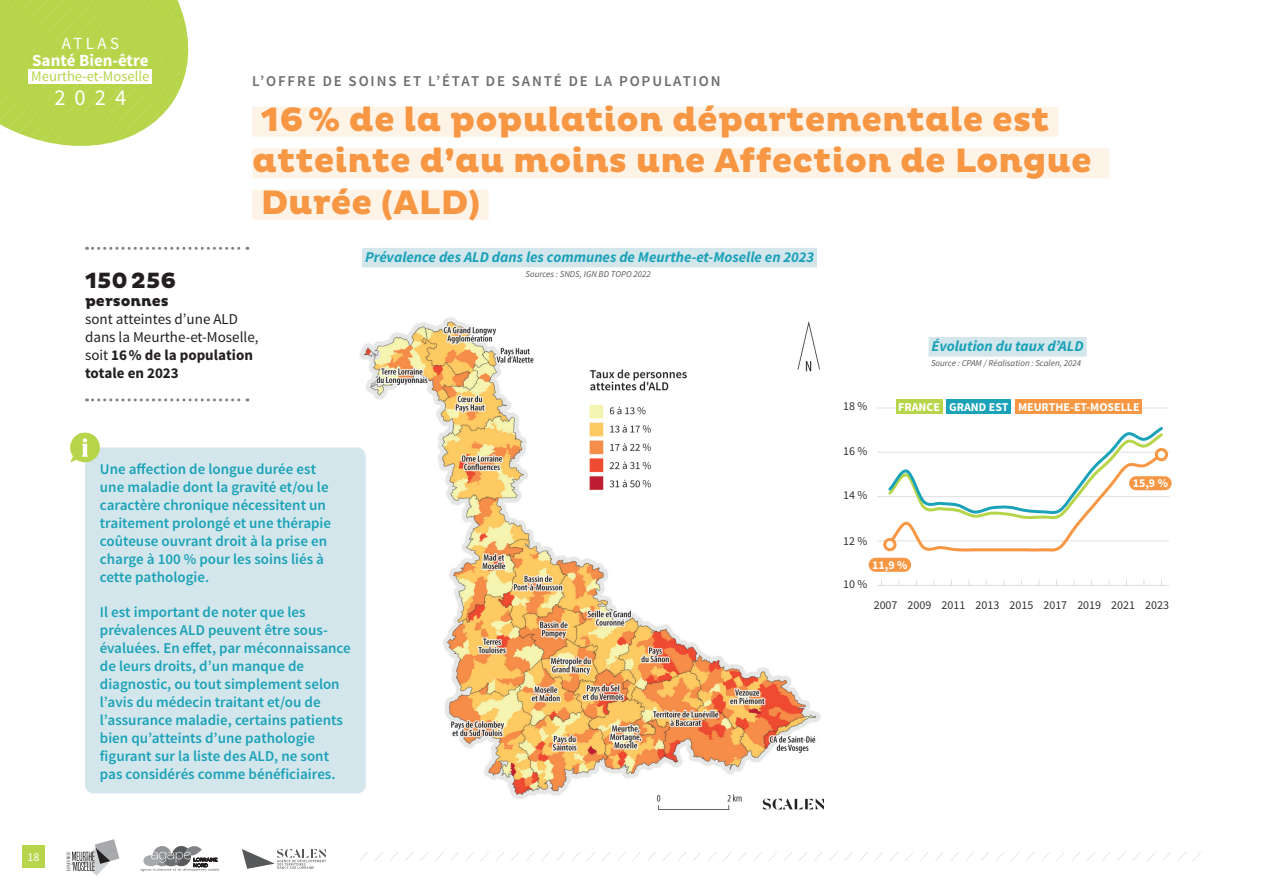
<style>
.page{position:relative;width:1263px;height:893px;background:#fff}
.page>*{position:absolute;margin:0;border:0;box-sizing:border-box;transform-origin:0 0}
.t1{font:800 34.5px/41.4px "Pluto";color:#f79643}
.t2{font:22.65px "Source Sans Pro";color:#fff}
.t3{font:800 22.5px "Pluto";color:#231f20}
.t4{font:700 16.95px "Source Sans Pro";color:#fff}
.t5{font:16.95px "Source Sans Pro";letter-spacing:.2em;color:#fff}
.t6{font:600 15px/18px "Source Sans Pro";color:#1aa2b8}
.t7{font:15px/18px "Source Sans Pro";color:#231f20}
.t8{font:italic 700 15px "Source Sans Pro";color:#1aa2b8}
.t9{font:600 15px "Source Sans Pro";letter-spacing:.125em;color:#6c6d70}
.t10{font:800 15px "Pluto";color:#231f20}
.t11{font:14.55px "Source Sans Pro";color:#b7d54a}
.t12{font:12px "Source Sans Pro";color:#313235}
.t13{font:700 12px "Source Sans Pro";color:#fff}
.t14{font:12px "Source Sans Pro";color:#fff}
.t15{font:700 10.2px "Arial";color:#fff;scale:.41 1}
.t16{font:italic 9px "Source Sans Pro";color:#57585a}
.s1{font-weight:700}
</style>
<div class="page">
<svg style="left:0;top:0;width:189px;height:146px;background:#bfd95f"></svg>
<svg style="left:242px;top:849px;width:84px;height:20px"></svg>
<div style="left:22px;top:846px;width:23px;height:22px;background:#b7d54a"></div>
<svg style="left:359px;top:852px;width:842px;height:9px"></svg>
<div style="left:29px;top:69px;width:123px;height:15px;background:#fff"></div>
<svg style="left:67px;top:839px;width:52px;height:37px"></svg>
<svg style="left:141px;top:846px;width:78px;height:25px"></svg>
<img style="left:330px;top:317px;width:494px;height:493px">
<div style="left:252px;top:107px;width:806px;height:30px;background:#fef3e7"></div>
<div style="left:252px;top:148px;width:857px;height:30px;background:#fef3e7"></div>
<div style="left:252px;top:190px;width:237px;height:30px;background:#fef3e7"></div>
<svg style="left:87px;top:398px;width:161px;height:3px"></svg>
<svg style="left:87px;top:247px;width:161px;height:3px"></svg>
<div style="left:85px;top:447px;width:281px;height:346px;background:#d3e6ec;border-radius:9px"></div>
<svg style="left:70px;top:432px;width:30px;height:31px"></svg>
<div style="left:362px;top:248px;width:455px;height:19px;background:#d3e6ec"></div>
<div style="left:928px;top:337px;width:158px;height:20px;background:#d3e6ec"></div>
<hr style="left:877px;top:408px;width:292px;height:1px;background:#e0dfde">
<hr style="left:877px;top:452px;width:292px;height:1px;background:#e0dfde">
<hr style="left:877px;top:496px;width:292px;height:1px;background:#e0dfde">
<hr style="left:877px;top:541px;width:292px;height:1px;background:#e0dfde">
<hr style="left:877px;top:585px;width:292px;height:1px;background:#e0dfde">
<svg style="left:886px;top:427px;width:279px;height:125px"></svg>
<div style="left:896px;top:399px;width:46px;height:15px;background:#b7d54a"></div>
<div style="left:946px;top:399px;width:65px;height:15px;background:#1aa2b8"></div>
<div style="left:1015px;top:399px;width:127px;height:15px;background:#f79643"></div>
<div style="left:869px;top:558px;width:42px;height:14px;background:#f79643;border-radius:7px"></div>
<div style="left:1129px;top:476px;width:42px;height:14px;background:#f79643;border-radius:7px"></div>
<div style="left:885px;top:539px;width:10px;height:11px;background:#fff;border-radius:50%"></div>
<div style="left:883px;top:538px;width:13px;height:13px;border:3px solid #f79643;border-radius:50%"></div>
<div style="left:1156px;top:449px;width:10px;height:11px;background:#fff;border-radius:50%"></div>
<div style="left:1155px;top:448px;width:13px;height:13px;border:3px solid #f79643;border-radius:50%"></div>
<p class="t5" style="left:62px;top:33px;width:59px">ATLAS</p>
<p class="t4" style="left:32px;top:49px;width:118px">Santé Bien-être</p>
<p class="t11" style="left:31px;top:67px;width:120px">Meurthe-et-Moselle</p>
<h2 class="t2" style="left:54px;top:83px;width:73px">2024</h2>
<p class="t9" style="left:252px;top:71px;width:470px">L’OFFRE DE SOINS ET L’ÉTAT DE SANTÉ DE LA POPULATION</p>
<h1 class="t1" style="left:252px;top:100px;width:841px">16% de la population départementale est atteinte d’au moins une Affection de Longue<br>Durée (ALD)</h1>
<p class="t14" style="left:28px;top:850px;width:13px">18</p>
<h3 class="t3" style="left:85px;top:267px;width:93px">150256</h3>
<p class="t10" style="left:85px;top:292px;width:85px">personnes</p>
<p class="t7" style="left:85px;top:310px;width:175px">sont atteintes d’une ALD dans la Meurthe-et-Moselle, soit <span class="s1">16% de la population totale en 2023</span></p>
<p class="t8" style="left:365px;top:248px;width:451px">Prévalence des ALD dans les communes de Meurthe-et-Moselle en 2023</p>
<p class="t16" style="left:526px;top:269px;width:127px">Sources : SNDS, IGN BD TOPO 2022</p>
<p class="t6" style="left:100px;top:460px;width:233px">Une affection de longue durée est une maladie dont la gravité et/ou le caractère chronique nécessitent un traitement prolongé et une thérapie coûteuse ouvrant droit à la prise en charge à 100 % pour les soins liés à cette pathologie.</p>
<p class="t6" style="left:100px;top:603px;width:252px">Il est important de noter que les prévalences ALD peuvent être sous&shy;évaluées. En effet, par méconnaissance de leurs droits, d’un manque de diagnostic, ou tout simplement selon l’avis du médecin traitant et/ou de l’assurance maladie, certains patients bien qu’atteints d’une pathologie figurant sur la liste des ALD, ne sont pas considérés comme bénéficiaires.</p>
<p class="t12" style="left:843px;top:399px;width:26px">18 %</p>
<p class="t8" style="left:931px;top:337px;width:154px">Évolution du taux d’ALD</p>
<p class="t16" style="left:931px;top:358px;width:152px">Source : CPAM / Réalisation : Scalen, 2024</p>
<p class="t13" style="left:898px;top:399px;width:243px">FRANCE GRAND EST MEURTHE-ET-MOSELLE</p>
<p class="t12" style="left:843px;top:443px;width:26px">16 %</p>
<p class="t12" style="left:843px;top:488px;width:26px">14 %</p>
<p class="t12" style="left:843px;top:533px;width:26px">12 %</p>
<p class="t12" style="left:843px;top:576px;width:26px">10 %</p>
<p class="t13" style="left:872px;top:557px;width:37px">11,9 %</p>
<p class="t15" style="left:875px;top:562px;width:36px">11,90 %</p>
<p class="t13" style="left:1133px;top:475px;width:37px">15,9 %</p>
<p class="t12" style="left:874px;top:598px;width:297px">2007 2009 2011 2013 2015 2017 2019 2021 2023</p>
</div>
